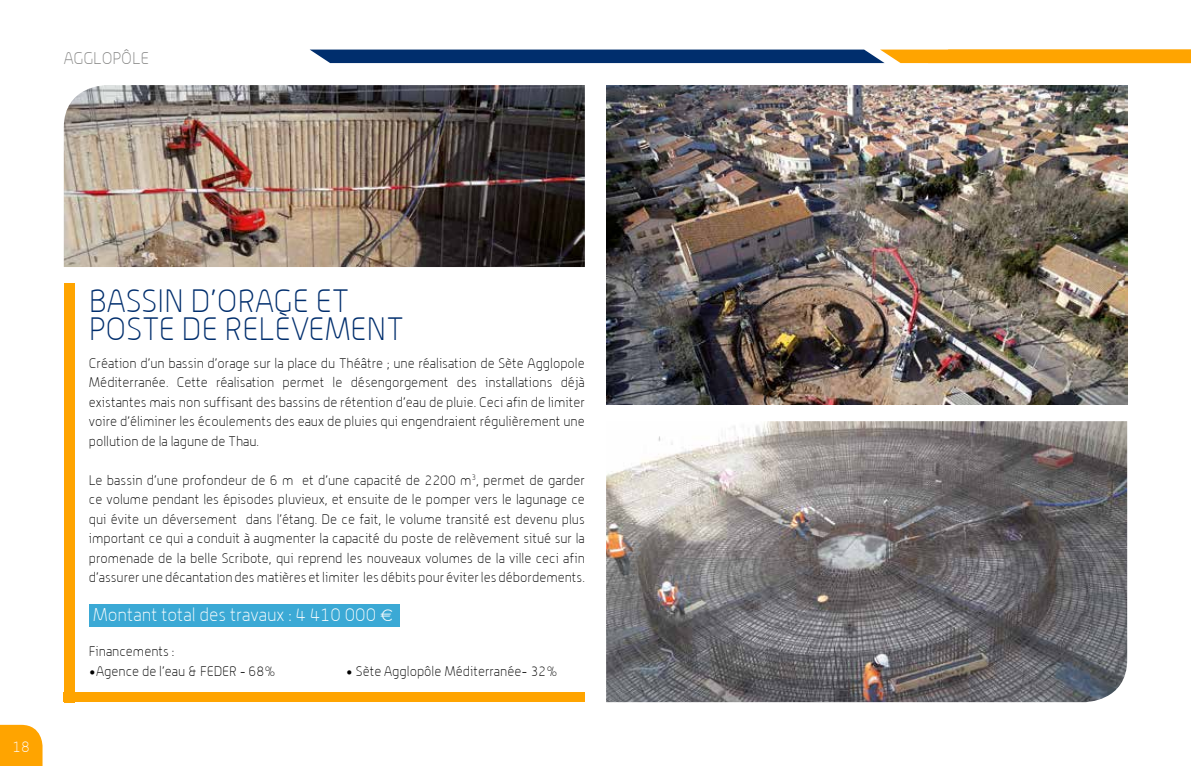
<style>
.page{position:relative;width:1191px;height:766px;background:#fff}
.page>*{position:absolute;margin:0;border:0;box-sizing:border-box;transform-origin:0 0}
.t1{font:100 31.5px/28.5px "Alwyn";color:#002e6d}
.t2{font:100 18px "Alwyn";color:#fff}
.t3{font:100 16.5px "Alwyn";color:#858584}
.t4{font:100 15px "Alwyn";color:#fff}
.t5{font:100 13.5px/19.5px "Alwyn";color:#000;text-align:justify}
.s1{font-family:"Big Caslon";font-weight:500}
</style>
<div class="page">
<svg style="left:0;top:724px;width:43px;height:41px;background:#ffab15"></svg>
<svg style="left:310px;top:50px;width:881px;height:13px;background:#5e5c4c"></svg>
<div style="left:89px;top:604px;width:311px;height:22px;background:#3ba9d5"></div>
<div style="left:64px;top:283px;width:10px;height:419px;background:#ffa400"></div>
<div style="left:64px;top:692px;width:521px;height:10px;background:#ffa400"></div>
<img style="left:606px;top:421px;width:521px;height:281px">
<img style="left:64px;top:85px;width:521px;height:182px">
<img style="left:606px;top:85px;width:521px;height:319px">
<p class="t3" style="left:64px;top:49px;width:87px">AGGLOPÔLE</p>
<p class="t4" style="left:13px;top:738px;width:19px">18</p>
<h1 class="t1" style="left:89px;top:286px;width:316px">BASSIN D’ORAGE ET<br>POSTE DE RELÈVEMENT</h1>
<p class="t5" style="left:89px;top:353px;width:497px">Création d’un bassin d’orage sur la place du Théâtre ; une réalisation de Sète Agglopole Méditerranée. Cette réalisation permet le désengorgement des installations déjà existantes mais non suffisant des bassins de rétention d’eau de pluie. Ceci afin de limiter voire d’éliminer les écoulements des eaux de pluies qui engendraient régulièrement une pollution de la lagune de Thau.</p>
<p class="t5" style="left:89px;top:470px;width:497px">Le bassin d’une profondeur de 6 m et d’une capacité de 2200 m<sup>3</sup>, permet de garder ce volume pendant les épisodes pluvieux, et ensuite de le pomper vers le lagunage ce qui évite un déversement dans l’étang. De ce fait, le volume transité est devenu plus important ce qui a conduit à augmenter la capacité du poste de relèvement situé sur la promenade de la belle Scribote, qui reprend les nouveaux volumes de la ville ceci afin d’assurer une décantation des matières et limiter les débits pour éviter les débordements.</p>
<h2 class="t2" style="left:93px;top:604px;width:302px">Montant total des travaux : 4 410 000 <span class="s1">€</span></h2>
<p class="t5" style="left:89px;top:641px;width:87px">Financements :</p>
<p class="t5" style="left:89px;top:661px;width:189px">•Agence de l’eau &amp; FEDER - 68%</p>
<p class="t5" style="left:346px;top:661px;width:213px">• Sète Agglopôle Méditerranée- 32%</p>
</div>
